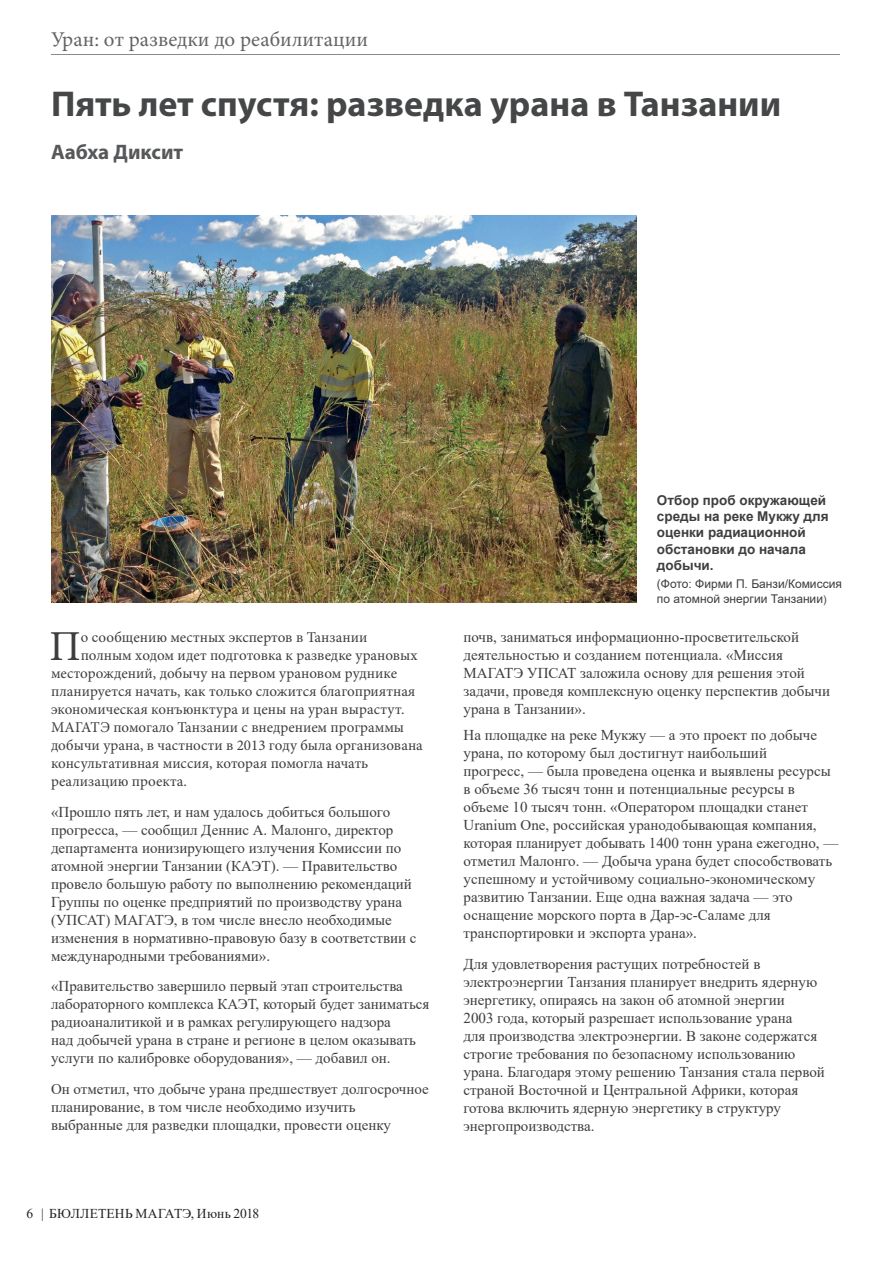
<style>
.page{position:relative;width:893px;height:1263px;background:#fff}
.page>*{position:absolute;margin:0;border:0;box-sizing:border-box;transform-origin:0 0}
.t1{font:42.75px "Minion Pro";color:#3e3e3f}
.t2{font:700 36px "Myriad Pro";color:#454647}
.t3{font:21px "Minion Pro";letter-spacing:.005em;color:#636366}
.t4{font:700 21px "Myriad Pro";color:#57585a}
.t5{font:15px/18px "Times New Roman";color:#3e3e3f}
.t6{font:15px "Minion Pro";color:#3e3e3f}
.t7{font:700 13.5px/16.2px "Arial";color:#3e3e3f}
.t8{font:13.5px "Times New Roman";letter-spacing:.005em;color:#231f20}
.t9{font:12px/14.4px "Arial";color:#3e3e3f}
.s1{font-family:"Times New Roman"}
.s2{font-size:10.5px}
</style>
<div class="page">
<img style="left:51px;top:216px;width:585px;height:387px">
<hr style="left:51px;top:54px;width:789px;height:1px;background:#87898c">
<h3 class="t3" style="left:51px;top:26px;width:319px">Уран: от разведки до реабилитации</h3>
<h2 class="t2" style="left:51px;top:81px;width:732px">Пять лет спустя: разведка урана в Танзании</h2>
<h3 class="t4" style="left:51px;top:138px;width:134px">Аабха Диксит</h3>
<h1 class="t1" style="left:49px;top:618px;width:33px">П</h1>
<p class="t6" style="left:81px;top:627px;width:288px"><span class="s1">о с</span>ообщению местных экспертов в Танзании</p>
<p class="t6" style="left:81px;top:645px;width:338px">полным ходом идет подготовка к разведке урановых</p>
<p class="t6" style="left:51px;top:663px;width:348px">месторождений, добычу на первом урановом руднике</p>
<p class="t6" style="left:51px;top:681px;width:366px">планируется начать, как только сложится благоприятная</p>
<p class="t6" style="left:51px;top:699px;width:355px">экономическая конъюнктура и цены на уран вырастут.</p>
<p class="t6" style="left:51px;top:717px;width:355px">МАГАТЭ помогало Танзании с внедрением программы</p>
<p class="t6" style="left:51px;top:735px;width:373px">добычи урана, в частности в 2013 году была организована</p>
<p class="t6" style="left:51px;top:753px;width:319px">консультативная миссия, которая помогла начать</p>
<p class="t6" style="left:51px;top:771px;width:137px">реализацию проекта.</p>
<p class="t5" style="left:51px;top:802px;width:367px">«Прошло пять лет, и нам удалось добиться большого прогресса, — сообщил Деннис А. Малонго, директор департамента ионизирующего излучения Комиссии по атомной энергии Танзании (КАЭТ). — Правительство провело большую работу по выполнению рекомендаций Группы по оценке предприятий по производству урана (УПСАТ) МАГАТЭ, в том числе внесло необходимые изменения в нормативно-правовую базу в соответствии с международными требованиями».</p>
<p class="t5" style="left:51px;top:977px;width:380px">«Правительство завершило первый этап строительства лабораторного комплекса КАЭТ, который будет заниматься радиоаналитикой и в рамках регулирующего надзора<br>над добычей урана в стране и регионе в целом оказывать услуги по калибровке оборудования», — добавил он.</p>
<p class="t5" style="left:51px;top:1080px;width:379px">Он отметил, что добыче урана предшествует долгосрочное планирование, в том числе необходимо изучить выбранные для разведки площадки, провести оценку</p>
<p class="t8" style="left:26px;top:1204px;width:234px">6 | БЮЛЛЕТЕНЬ МАГАТЭ, Июнь 2018</p>
<p class="t7" style="left:657px;top:492px;width:173px">Отбор проб окружающей среды на реке Мукжу для оценки радиационной обстановки до начала добычи.</p>
<p class="t9" style="left:657px;top:577px;width:186px">(Фото: Фирми П. Банзи/Комиссия по атомной энергии Танзании<span class="s2">)</span></p>
<p class="t5" style="left:463px;top:627px;width:368px">почв, заниматься информационно-просветительской деятельностью и созданием потенциала. «Миссия МАГАТЭ УПСАТ заложила основу для решения этой задачи, проведя комплексную оценку перспектив добычи урана в Танзании».</p>
<p class="t5" style="left:463px;top:726px;width:376px">На площадке на реке Мукжу — а это проект по добыче урана, по которому был достигнут наибольший<br>прогресс, — была проведена оценка и выявлены ресурсы в объеме 36 тысяч тонн и потенциальные ресурсы в объеме 10 тысяч тонн. «Оператором площадки станет Uranium One, российская уранодобывающая компания, которая планирует добывать 1400 тонн урана ежегодно, — отметил Малонго. — Добыча урана будет способствовать успешному и устойчивому социально-экономическому развитию Танзании. Еще одна важная задача — это оснащение морского порта в Дар-эс-Саламе для транспортировки и экспорта урана».</p>
<p class="t5" style="left:463px;top:955px;width:363px">Для удовлетворения растущих потребностей в электроэнергии Танзания планирует внедрить ядерную энергетику, опираясь на закон об атомной энергии<br>2003 года, который разрешает использование урана<br>для производства электроэнергии. В законе содержатся строгие требования по безопасному использованию урана. Благодаря этому решению Танзания стала первой страной Восточной и Центральной Африки, которая готова включить ядерную энергетику в структуру энергопроизводства.</p>
</div>
